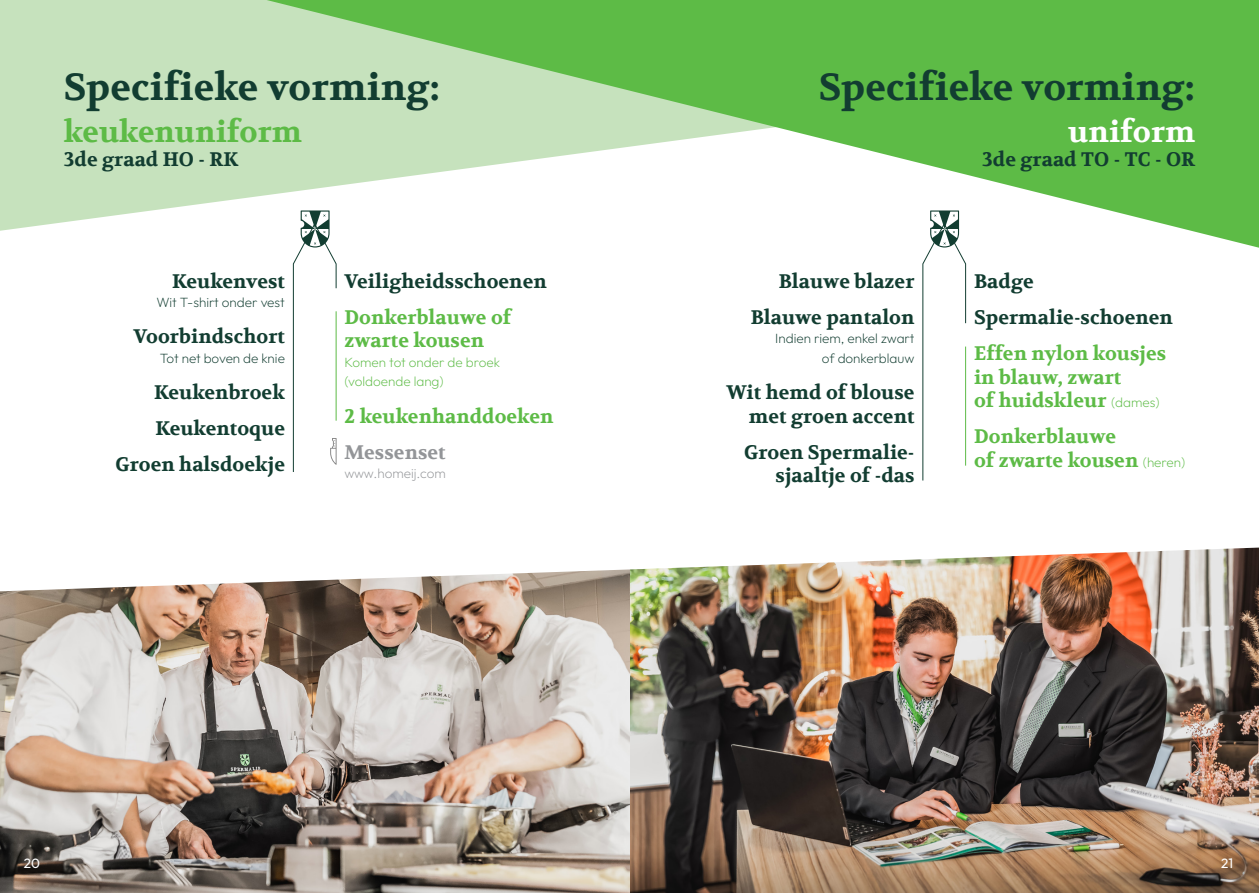
<style>
.page{position:relative;width:1259px;height:893px;background:#fff}
.page>*{position:absolute;margin:0;border:0;box-sizing:border-box;transform-origin:0 0}
.t1{font:700 37.5px "Volkhov";letter-spacing:.005em;color:#123d31}
.t2{font:700 30px "Volkhov";letter-spacing:.005em;color:#5dbb46}
.t3{font:700 30px "Volkhov";letter-spacing:.005em;color:#fff}
.t4{font:700 19.5px/36.2px "Volkhov";letter-spacing:.005em;color:#123d31;text-align:right}
.t5{font:700 19.5px/23.4px "Volkhov";letter-spacing:.005em;color:#5dbb46}
.t6{font:700 19.5px "Volkhov";letter-spacing:.005em;color:#939598}
.t7{font:100 13.5px/19.5px "Outfit";color:#123d31;text-align:right}
.t8{font:100 13.5px/19.5px "Outfit";color:#5dbb46}
.t9{font:100 13.5px "Outfit";color:#939598}
.t10{font:100 13.5px "Outfit";color:#fff}
.s1{font-family:"Outfit";font-weight:100;font-size:13.5px}
</style>
<div class="page">
<svg style="left:0;top:0;width:267px;height:231px;background:#cae4c2"></svg>
<svg style="left:267px;top:0;width:992px;height:248px;fill:#5dbb46"></svg>
<img style="left:0;top:591px;width:1259px;height:302px">
<svg style="left:292px;top:210px;width:45px;height:262px"></svg>
<svg style="left:922px;top:210px;width:44px;height:271px"></svg>
<hr style="left:965px;top:347px;width:1px;height:119px;background:#5dbb46">
<img style="left:12px;top:547px;width:1247px;height:44px">
<h1 class="t1" style="left:64px;top:65px;width:378px">Specifieke vorming:</h1>
<h2 class="t2" style="left:64px;top:114px;width:240px">keukenuniform</h2>
<p class="t4" style="left:64px;top:142px;width:176px">3de graad HO - RK</p>
<p class="t4" style="left:172px;top:264px;width:114px">Keukenvest</p>
<p class="t7" style="left:156px;top:293px;width:130px">Wit T-shirt onder vest</p>
<p class="t4" style="left:134px;top:319px;width:153px">Voorbindschort</p>
<p class="t7" style="left:160px;top:348px;width:127px">Tot net boven de knie</p>
<p class="t4" style="left:115px;top:375px;width:171px">Keukenbroek<br>Keukentoque<br>Groen halsdoekje</p>
<p class="t4" style="left:344px;top:264px;width:204px">Veiligheidsschoenen</p>
<p class="t5" style="left:344px;top:306px;width:168px">Donkerblauwe of zwarte kousen</p>
<p class="t8" style="left:344px;top:352px;width:157px">Komen tot onder de broek (voldoende lang)</p>
<p class="t5" style="left:344px;top:405px;width:210px">2 keukenhanddoeken</p>
<p class="t6" style="left:344px;top:440px;width:103px">Messenset</p>
<p class="t9" style="left:344px;top:466px;width:103px">www.homeij.com</p>
<h1 class="t1" style="left:818px;top:65px;width:378px">Specifieke vorming:</h1>
<h2 class="t3" style="left:1068px;top:114px;width:128px">uniform</h2>
<p class="t4" style="left:982px;top:142px;width:214px">3de graad TO - TC - OR</p>
<p class="t4" style="left:750px;top:264px;width:165px">Blauwe blazer<br>Blauwe pantalon</p>
<p class="t7" style="left:775px;top:329px;width:141px">Indien riem, enkel zwart of donkerblauw</p>
<p class="t4" style="left:726px;top:381px;width:189px;line-height:23.4px">Wit hemd of blouse met groen accent</p>
<p class="t4" style="left:744px;top:441px;width:172px;line-height:23.4px">Groen Spermalie&shy;sjaaltje of -das</p>
<p class="t4" style="left:974px;top:264px;width:200px;text-align:left">Badge<br>Spermalie-schoenen</p>
<p class="t5" style="left:974px;top:342px;width:194px">Effen nylon kousjes in blauw, zwart<br>of huidskleur <span class="s1">(dames)</span></p>
<p class="t5" style="left:974px;top:425px;width:213px">Donkerblauwe<br>of zwarte kousen <span class="s1">(heren)</span></p>
<p class="t10" style="left:24px;top:855px;width:18px">20</p>
<p class="t10" style="left:1221px;top:855px;width:13px">21</p>
</div>
